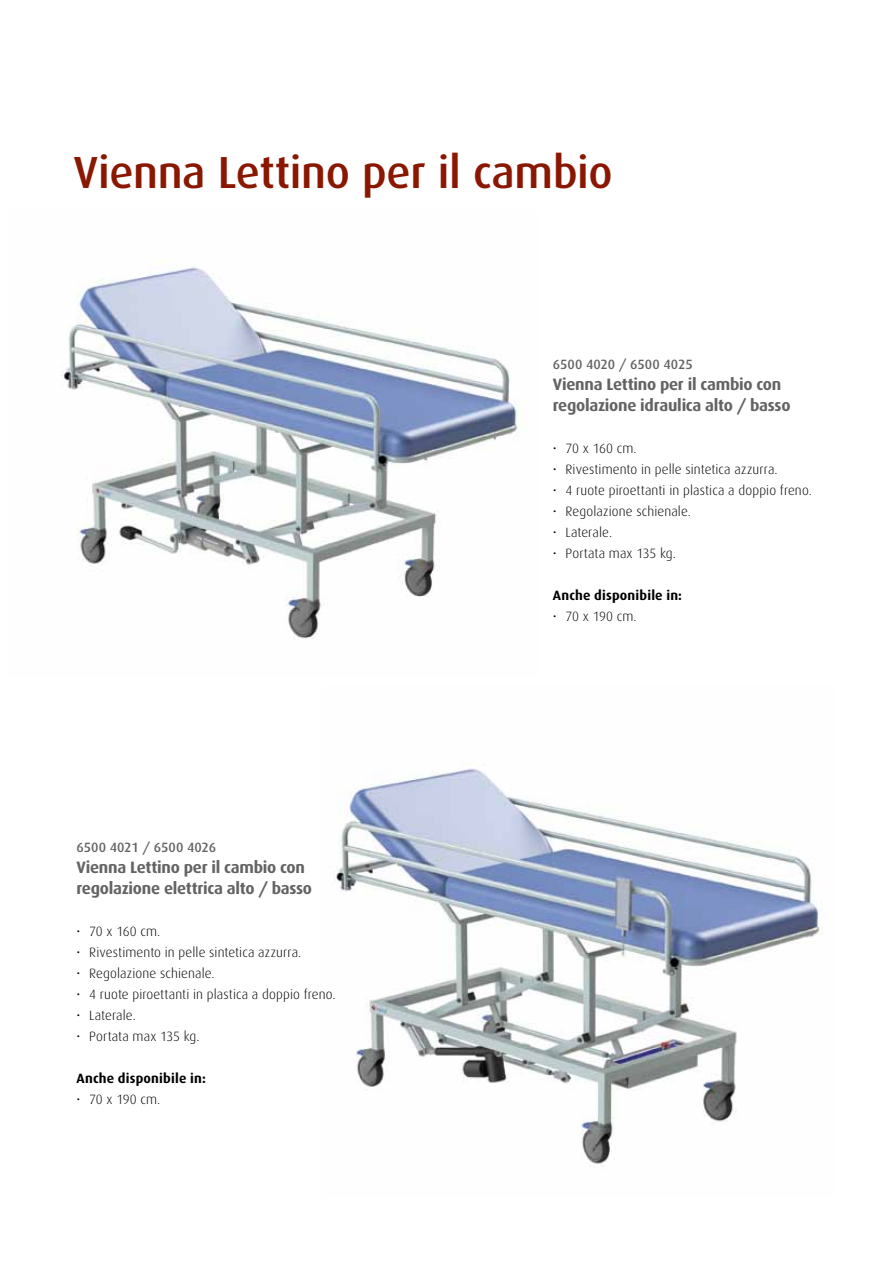
<style>
.page{position:relative;width:893px;height:1263px;background:#fff}
.page>*{position:absolute;margin:0;border:0;box-sizing:border-box;transform-origin:0 0}
.t1{font:500 45px "Dax";letter-spacing:-.01em;color:#8a1702}
.t2{font:700 16.5px/21px "Dax";letter-spacing:-.015em;color:#646363}
.t3{font:300 13.5px "Dax";letter-spacing:.005em;color:#000}
.t4{font:700 13.5px "Dax";letter-spacing:.015em;color:#000}
.t5{font:500 13.5px "Dax";color:#646363}
</style>
<div class="page">
<img style="left:61px;top:261px;width:458px;height:378px">
<img style="left:334px;top:768px;width:488px;height:400px">
<h1 class="t1" style="left:73px;top:148px;width:541px">Vienna Lettino per il cambio</h1>
<p class="t5" style="left:77px;top:840px;width:141px">6500 4021 / 6500 4026</p>
<p class="t2" style="left:77px;top:857px;width:237px">Vienna Lettino per il cambio con regolazione elettrica alto / basso</p>
<p class="t3" style="left:77px;top:924px;width:85px">• 70 x 160 cm.</p>
<p class="t3" style="left:77px;top:945px;width:226px">• Rivestimento in pelle sintetica azzurra.</p>
<p class="t3" style="left:77px;top:966px;width:140px">• Regolazione schienale.</p>
<p class="t3" style="left:77px;top:987px;width:261px">• 4 ruote piroettanti in plastica a doppio freno.</p>
<p class="t3" style="left:77px;top:1008px;width:61px">• Laterale.</p>
<p class="t3" style="left:77px;top:1029px;width:125px">• Portata max 135 kg.</p>
<p class="t4" style="left:77px;top:1071px;width:131px">Anche disponibile in:</p>
<p class="t3" style="left:77px;top:1092px;width:85px">• 70 x 190 cm.</p>
<p class="t5" style="left:553px;top:357px;width:141px">6500 4020 / 6500 4025</p>
<p class="t2" style="left:553px;top:374px;width:239px">Vienna Lettino per il cambio con regolazione idraulica alto / basso</p>
<p class="t3" style="left:553px;top:441px;width:85px">• 70 x 160 cm.</p>
<p class="t3" style="left:553px;top:462px;width:226px">• Rivestimento in pelle sintetica azzurra.</p>
<p class="t3" style="left:553px;top:483px;width:261px">• 4 ruote piroettanti in plastica a doppio freno.</p>
<p class="t3" style="left:553px;top:504px;width:140px">• Regolazione schienale.</p>
<p class="t3" style="left:553px;top:525px;width:61px">• Laterale.</p>
<p class="t3" style="left:553px;top:546px;width:125px">• Portata max 135 kg.</p>
<p class="t4" style="left:553px;top:588px;width:131px">Anche disponibile in:</p>
<p class="t3" style="left:553px;top:609px;width:85px">• 70 x 190 cm.</p>
</div>
